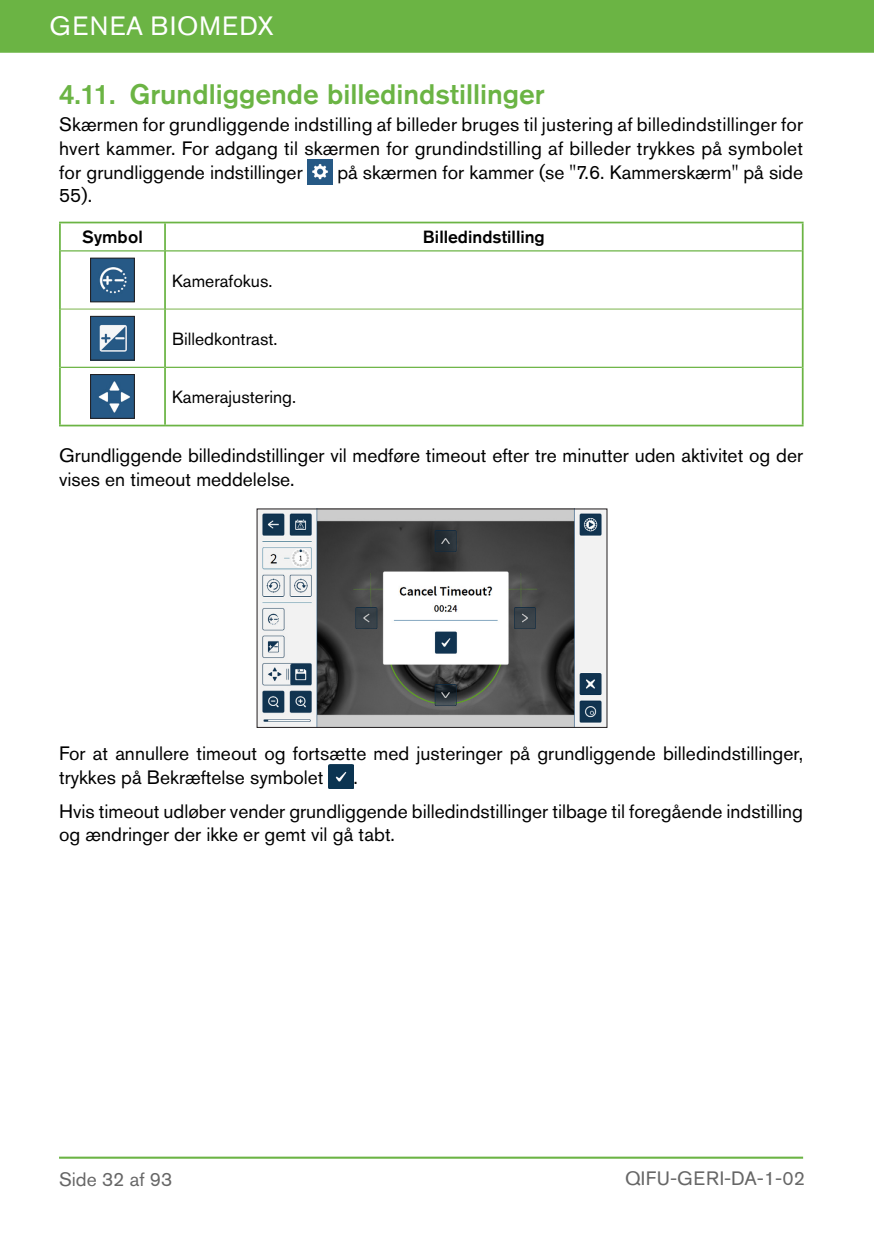
<style>
.page{position:relative;width:874px;height:1241px;background:#fff}
.page>*{position:absolute;margin:0;border:0;box-sizing:border-box;transform-origin:0 0}
.t1{font:500 28px "Akzidenz Grotesk Std";color:#6bb444}
.t2{font:26.25px "Akzidenz Grotesk Std";letter-spacing:.055em;color:#fff}
.NORMAL_LAST_LINE{font:19.25px/23.6px "Akzidenz Grotesk Std";color:#000}
.t3{font:19.25px "Akzidenz Grotesk Std";letter-spacing:.03em;color:#666}
.t4{font:19.25px "Akzidenz Grotesk Std";color:#666}
.TABLE_TEXT{font:17.5px "Akzidenz Grotesk Std";color:#000}
.TABLE_HEADERS{font:500 17.5px "Akzidenz Grotesk Std";color:#000}
</style>
<div class="page">
<div style="left:0;top:0;width:873px;height:53px;background:#6bb444"></div>
<hr style="left:59px;top:1156px;width:743px;height:2px;background:#6bb444">
<img style="left:307px;top:159px;width:25px;height:25px">
<hr style="left:61px;top:250px;width:103px;height:1px;background:#6bb444">
<hr style="left:166px;top:250px;width:635px;height:1px;background:#6bb444">
<hr style="left:61px;top:366px;width:103px;height:2px;background:#6bb444">
<hr style="left:166px;top:366px;width:635px;height:2px;background:#6bb444">
<hr style="left:61px;top:308px;width:103px;height:2px;background:#b4d499">
<hr style="left:166px;top:308px;width:635px;height:2px;background:#b4d499">
<hr style="left:59px;top:222px;width:106px;height:1px;background:#6bb444">
<hr style="left:59px;top:223px;width:2px;height:28px;background:#6bb444">
<hr style="left:165px;top:222px;width:638px;height:1px;background:#6bb444">
<hr style="left:164px;top:223px;width:2px;height:28px;background:#6bb444">
<hr style="left:801px;top:223px;width:2px;height:28px;background:#6bb444">
<hr style="left:59px;top:251px;width:2px;height:58px;background:#6bb444">
<hr style="left:164px;top:251px;width:2px;height:58px;background:#6bb444">
<hr style="left:801px;top:251px;width:2px;height:58px;background:#6bb444">
<hr style="left:59px;top:309px;width:2px;height:58px;background:#6bb444">
<hr style="left:164px;top:309px;width:2px;height:58px;background:#6bb444">
<hr style="left:801px;top:309px;width:2px;height:58px;background:#6bb444">
<hr style="left:59px;top:367px;width:2px;height:57px;background:#6bb444">
<hr style="left:164px;top:367px;width:2px;height:57px;background:#6bb444">
<hr style="left:801px;top:367px;width:2px;height:57px;background:#6bb444">
<hr style="left:59px;top:424px;width:106px;height:2px;background:#6bb444">
<hr style="left:165px;top:424px;width:638px;height:2px;background:#6bb444">
<img style="left:92px;top:260px;width:40px;height:40px">
<div style="left:90px;top:258px;width:44px;height:44px;border:1px solid #231f20"></div>
<img style="left:92px;top:318px;width:40px;height:40px">
<div style="left:90px;top:316px;width:44px;height:44px;border:1px solid #231f20"></div>
<img style="left:92px;top:376px;width:40px;height:40px">
<div style="left:90px;top:374px;width:44px;height:44px;border:1px solid #231f20"></div>
<img style="left:328px;top:764px;width:25px;height:24px">
<img style="left:259px;top:510px;width:346px;height:215px">
<h2 class="t2" style="left:50px;top:11px;width:225px">GENEA BIOMEDX</h2>
<p class="t1" style="left:59px;top:77px;width:487px">4.11. Grundliggende billedindstillinger</p>
<p class="NORMAL_LAST_LINE" style="left:59px;top:113px;width:745px;text-align:justify">Skærmen for grundliggende indstilling af billeder bruges til justering af billedindstillinger for hvert kammer. For adgang til skærmen for grundindstilling af billeder trykkes på symbolet for grundliggende indstillinger</p>
<p class="NORMAL_LAST_LINE" style="left:337px;top:160px;width:467px">på skærmen for kammer (se "7.6. Kammerskærm" på side</p>
<p class="NORMAL_LAST_LINE" style="left:59px;top:184px;width:34px">55).</p>
<p class="TABLE_HEADERS" style="left:82px;top:226px;width:62px">Symbol</p>
<p class="TABLE_HEADERS" style="left:422px;top:226px;width:123px">Billedindstilling</p>
<p class="TABLE_TEXT" style="left:172px;top:270px;width:102px">Kamerafokus.</p>
<p class="TABLE_TEXT" style="left:172px;top:328px;width:107px">Billedkontrast.</p>
<p class="TABLE_TEXT" style="left:172px;top:386px;width:125px">Kamerajustering.</p>
<p class="NORMAL_LAST_LINE" style="left:59px;top:443px;width:745px">Grundliggende billedindstillinger vil medføre timeout efter tre minutter uden aktivitet og der vises en timeout meddelelse.</p>
<p class="NORMAL_LAST_LINE" style="left:59px;top:741px;width:745px">For at annullere timeout og fortsætte med justeringer på grundliggende billedindstillinger, trykkes på Bekræftelse symbolet</p>
<p class="NORMAL_LAST_LINE" style="left:353px;top:765px;width:6px">.</p>
<p class="NORMAL_LAST_LINE" style="left:59px;top:799px;width:745px">Hvis timeout udløber vender grundliggende billedindstillinger tilbage til foregående indstilling og ændringer der ikke er gemt vil gå tabt.</p>
<p class="t4" style="left:59px;top:1167px;width:115px">Side 32 af 93</p>
<p class="t3" style="left:624px;top:1166px;width:181px">QIFU-GERI-DA-1-02</p>
</div>
